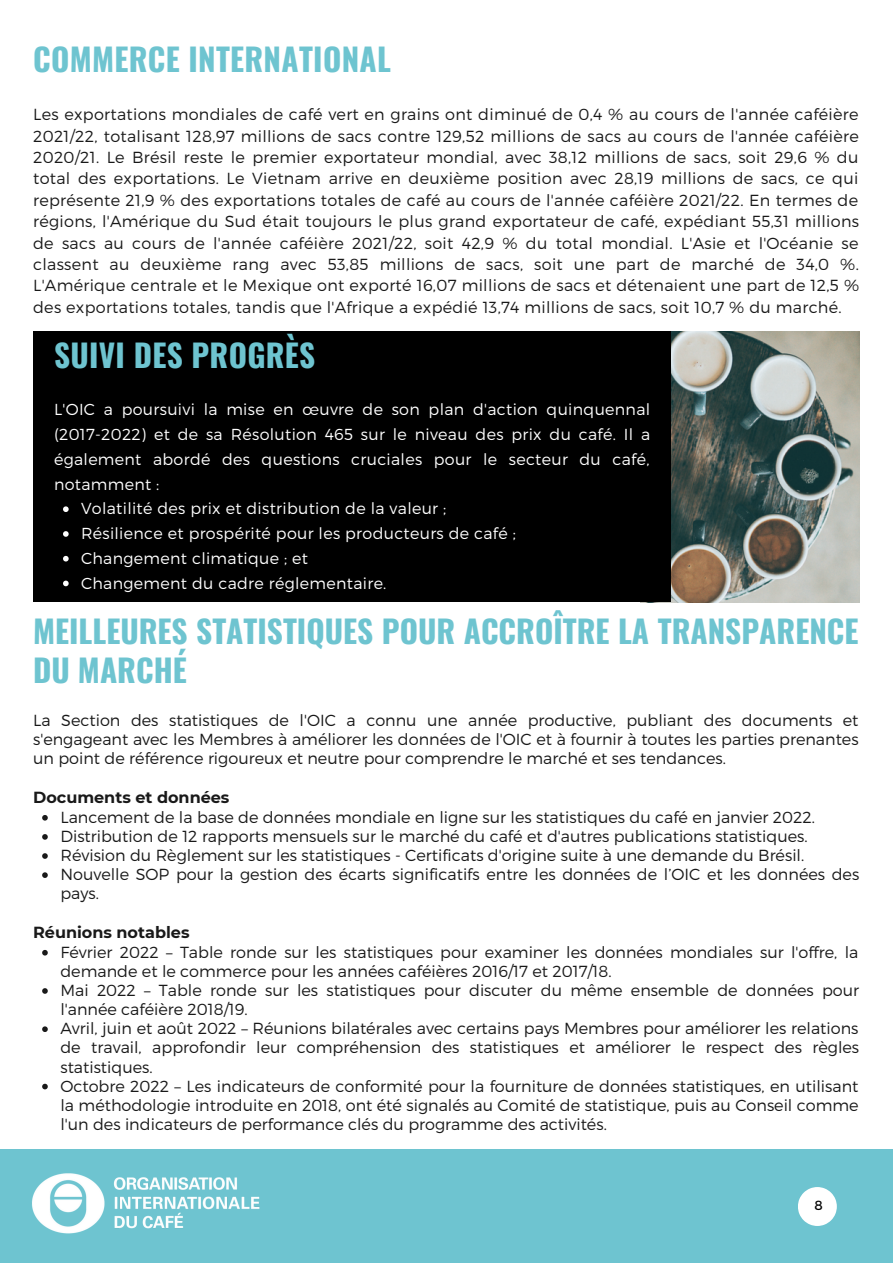
<style>
.page{position:relative;width:893px;height:1264px;background:#fff}
.page>*{position:absolute;margin:0;border:0;box-sizing:border-box;transform-origin:0 0}
.t1{font:700 31.35px/39.3px "Oswald";color:#6ec4d0}
.t2{font:300 16.05px/19px "Montserrat";color:#191919;text-align:justify}
.t3{font:700 16.05px "Montserrat";color:#191919}
.t4{font:300 15.9px/24.8px "Montserrat";letter-spacing:.02em;color:#fff}
.t5{font:13.2px "Montserrat";color:#000}
</style>
<div class="page">
<div style="left:0;top:1149px;width:892px;height:113px;background:#6ec4d0"></div>
<img style="left:640px;top:331px;width:219px;height:271px">
<div style="left:33px;top:331px;width:637px;height:270px;background:#000"></div>
<svg style="left:798px;top:1187px;width:38px;height:38px"></svg>
<svg style="left:63px;top:506px;width:6px;height:6px"></svg>
<svg style="left:63px;top:531px;width:6px;height:6px"></svg>
<svg style="left:63px;top:556px;width:6px;height:5px"></svg>
<svg style="left:63px;top:580px;width:6px;height:6px"></svg>
<svg style="left:42px;top:815px;width:6px;height:5px"></svg>
<svg style="left:42px;top:834px;width:6px;height:5px"></svg>
<svg style="left:42px;top:853px;width:6px;height:5px"></svg>
<svg style="left:42px;top:872px;width:6px;height:6px"></svg>
<svg style="left:42px;top:950px;width:6px;height:5px"></svg>
<svg style="left:42px;top:988px;width:6px;height:5px"></svg>
<svg style="left:42px;top:1026px;width:6px;height:6px"></svg>
<svg style="left:42px;top:1083px;width:6px;height:6px"></svg>
<img style="left:32px;top:1173px;width:228px;height:61px">
<h1 class="t1" style="left:33px;top:39px;width:359px">COMMERCE INTERNATIONAL</h1>
<p class="t2" style="left:33px;top:103px;width:827px;line-height:21.3px">Les exportations mondiales de café vert en grains ont diminué de 0,4 % au cours de l'année caféière 2021/22, totalisant 128,97 millions de sacs contre 129,52 millions de sacs au cours de l'année caféière 2020/21. Le Brésil reste le premier exportateur mondial, avec 38,12 millions de sacs, soit 29,6 % du total des exportations. Le Vietnam arrive en deuxième position avec 28,19 millions de sacs, ce qui représente 21,9 % des exportations totales de café au cours de l'année caféière 2021/22. En termes de régions, l'Amérique du Sud était toujours le plus grand exportateur de café, expédiant 55,31 millions de sacs au cours de l'année caféière 2021/22, soit 42,9 % du total mondial. L'Asie et l'Océanie se classent au deuxième rang avec 53,85 millions de sacs, soit une part de marché de 34,0 %.<br>L'Amérique centrale et le Mexique ont exporté 16,07 millions de sacs et détenaient une part de 12,5 % des exportations totales, tandis que l'Afrique a expédié 13,74 millions de sacs, soit 10,7 % du marché.</p>
<h1 class="t1" style="left:54px;top:334px;width:263px">SUIVI DES PROGRÈS</h1>
<p class="t4" style="left:54px;top:396px;width:597px;text-align:justify">L'OIC a poursuivi la mise en œuvre de son plan d'action quinquennal (2017-2022) et de sa Résolution 465 sur le niveau des prix du café. Il a également abordé des questions cruciales pour le secteur du café, notamment :</p>
<p class="t4" style="left:81px;top:495px;width:436px">Volatilité des prix et distribution de la valeur ; Résilience et prospérité pour les producteurs de café ; Changement climatique ; et<br>Changement du cadre réglementaire.</p>
<h1 class="t1" style="left:33px;top:610px;width:826px">MEILLEURES STATISTIQUES POUR ACCROÎTRE LA TRANSPARENCE<br>DU MARCHÉ</h1>
<p class="t2" style="left:33px;top:710px;width:826px">La Section des statistiques de l'OIC a connu une année productive, publiant des documents et s'engageant avec les Membres à améliorer les données de l'OIC et à fournir à toutes les parties prenantes un point de référence rigoureux et neutre pour comprendre le marché et ses tendances.</p>
<p class="t3" style="left:33px;top:787px;width:198px">Documents et données</p>
<p class="t2" style="left:60px;top:806px;width:800px;text-align:left">Lancement de la base de données mondiale en ligne sur les statistiques du café en janvier 2022.<br>Distribution de 12 rapports mensuels sur le marché du café et d'autres publications statistiques.<br>Révision du Règlement sur les statistiques - Certificats d'origine suite à une demande du Brésil.<br>Nouvelle SOP pour la gestion des écarts significatifs entre les données de l’OIC et les données des pays.</p>
<p class="t3" style="left:33px;top:922px;width:158px">Réunions notables</p>
<p class="t2" style="left:60px;top:941px;width:800px;text-align:left">Février 2022 – Table ronde sur les statistiques pour examiner les données mondiales sur l'offre, la demande et le commerce pour les années caféières 2016/17 et 2017/18.<br>Mai 2022 – Table ronde sur les statistiques pour discuter du même ensemble de données pour l'année caféière 2018/19.<br>Avril, juin et août 2022 – Réunions bilatérales avec certains pays Membres pour améliorer les relations de travail, approfondir leur compréhension des statistiques et améliorer le respect des règles statistiques.<br>Octobre 2022 – Les indicateurs de conformité pour la fourniture de données statistiques, en utilisant la méthodologie introduite en 2018, ont été signalés au Comité de statistique, puis au Conseil comme l'un des indicateurs de performance clés du programme des activités.</p>
<p class="t5" style="left:814px;top:1196px;width:10px">8</p>
</div>
